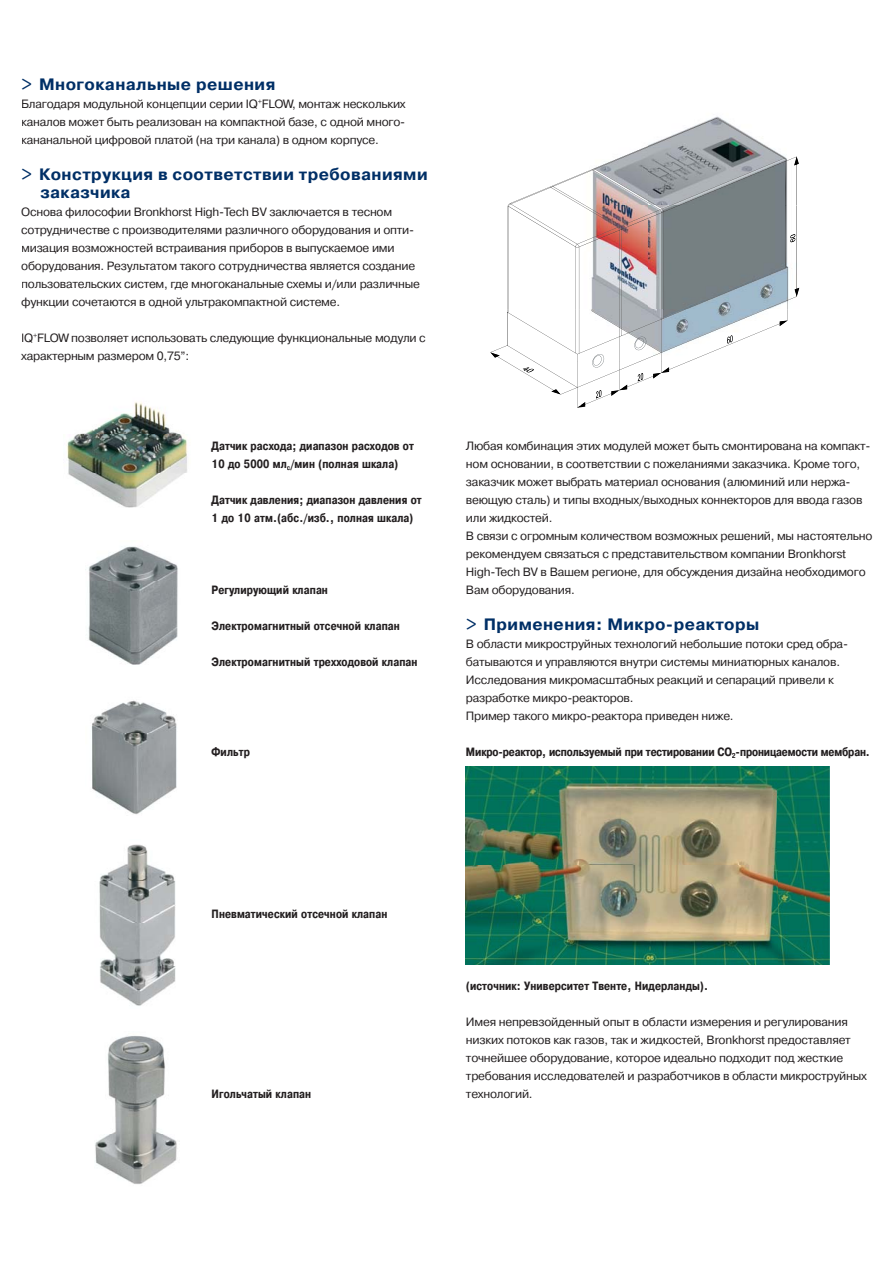
<style>
.page{position:relative;width:893px;height:1263px;background:#fff}
.page>*{position:absolute;margin:0;border:0;box-sizing:border-box;transform-origin:0 0}
.t1{font:700 16.5px/18px "Pragmatica C";letter-spacing:.025em;color:#002f66}
.t2{font:12px/18px "Pragmatica C";letter-spacing:-.02em;color:#231f20}
.t3{font:700 12px/18px "Pragmatica Cond C";letter-spacing:.01em;color:#231f20}
.t4{font:700 12px "Pragmatica Cond C";letter-spacing:-.01em;color:#231f20}
</style>
<div class="page">
<img style="left:67px;top:402px;width:121px;height:106px">
<img style="left:91px;top:700px;width:86px;height:115px">
<img style="left:85px;top:546px;width:93px;height:119px">
<img style="left:99px;top:844px;width:77px;height:162px">
<img style="left:95px;top:1036px;width:82px;height:148px">
<img style="left:466px;top:767px;width:363px;height:198px">
<img style="left:622px;top:119px;width:163px;height:38px">
<svg style="left:490px;top:157px;width:309px;height:251px"></svg>
<h1 class="t1" style="left:21px;top:77px;width:256px">&gt; Многоканальные решения</h1>
<p class="t2" style="left:21px;top:96px;width:386px;text-align:justify">Благодаря модульной концепции серии IQ<sup>+</sup>FLOW, монтаж нескольких каналов может быть реализован на компактной базе, с одной много&shy;кананальной цифровой платой (на три канала) в одном корпусе.</p>
<h1 class="t1" style="left:40px;top:167px;width:389px;text-indent:-19px">&gt; Конструкция в соответствии требованиями заказчика</h1>
<p class="t2" style="left:21px;top:204px;width:400px">Основа философии Bronkhorst High-Tech BV заключается в тесном сотрудничестве с производителями различного оборудования и оп ти&shy;ми за ция возможностей встраивания приборов в выпускаемое ими оборудования. Результатом такого сотрудничества является созда ние пользовательских систем, где многоканальные схемы и/или различные функции сочетаются в одной ультракомпактной системе.</p>
<p class="t2" style="left:21px;top:330px;width:406px">IQ<sup>+</sup>FLOW позволяет использовать следующие функциональные модули с характерным размером 0,75”:</p>
<p class="t3" style="left:211px;top:438px;width:204px">Датчик расхода; диапазон расходов от<br>10 до 5000 мл<sub>с</sub>/мин (полная шкала)</p>
<p class="t3" style="left:211px;top:492px;width:212px">Датчик давления; диапазон давления от<br>1 до 10 атм.(абс./изб., полная шкала)</p>
<p class="t3" style="left:211px;top:582px;width:118px">Регулирующий клапан</p>
<p class="t3" style="left:211px;top:618px;width:190px">Электромагнитный отсечной клапан</p>
<p class="t3" style="left:211px;top:654px;width:207px">Электромагнитный трехходовой клапан</p>
<p class="t3" style="left:211px;top:744px;width:40px">Фильтр</p>
<p class="t2" style="left:466px;top:438px;width:408px">Любая комбинация этих модулей может быть смонтирована на ком пакт&shy;ном основании, в соответствии с пожеланиями заказчика. Кроме то го, заказчик может выбрать материал основания (алюминий или не ржа&shy;веющую сталь) и типы входных/выходных коннекторов для ввода газов или жидкостей.<br>В связи с огромным количеством возможных решений, мы настоятельно рекомендуем связаться с представительством компании Bronkhorst High-Tech BV в Вашем регионе, для обсуждения дизайна необходимого Вам оборудования.</p>
<h1 class="t1" style="left:466px;top:617px;width:295px">&gt; Применения: Микро-реакторы</h1>
<p class="t2" style="left:466px;top:636px;width:384px">В области микроструйных технологий небольшие потоки сред обра&shy;батываются и управляются внутри системы миниатюрных каналов.<br>Исследования микромасштабных реакций и сепараций привели к разработке микро-реакторов.<br>Пример такого микро-реактора приведен ниже.</p>
<p class="t4" style="left:466px;top:748px;width:405px">Микро-реактор, используемый при тестировании CO<sub>2</sub>-проницаемости мембран.</p>
<p class="t3" style="left:211px;top:906px;width:177px">Пневматический отсечной клапан</p>
<p class="t3" style="left:211px;top:1086px;width:101px">Игольчатый клапан</p>
<p class="t3" style="left:466px;top:978px;width:244px">(источник: Университет Твенте, Нидерланды).</p>
<p class="t2" style="left:466px;top:1014px;width:402px">Имея непревзойденный опыт в области измерения и регулирования низ ких потоков как газов, так и жидкостей, Bronkhorst предоставляет точ нейшее оборудование, которое идеально подходит под жесткие требования исследователей и разработчиков в области микроструйных технологий.</p>
</div>
